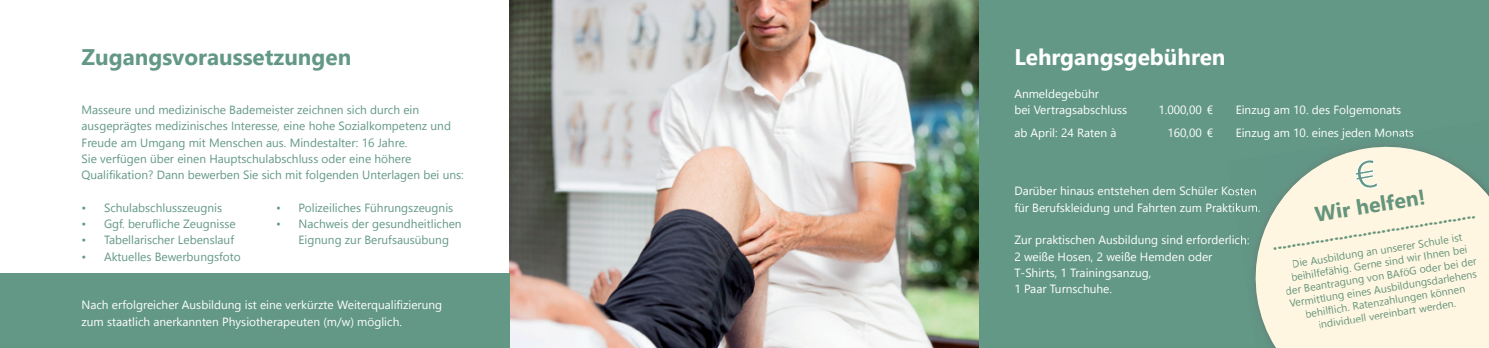
<style>
.page{position:relative;width:1489px;height:348px;background:#fff}
.page>*{position:absolute;margin:0;border:0;box-sizing:border-box;transform-origin:0 0}
.t1{font:700 22.5px "Nirmala UI";color:#639887}
.t2{font:700 22.5px "Nirmala UI";color:#fff}
.t3{font:700 21.25px "Nirmala UI";color:#66947c}
.t4{font:700 17.62px "Nirmala UI";color:#66947c}
.t5{font:11.88px/16.2px "Nirmala UI";color:#639887}
.t6{font:11.88px/16.2px "Nirmala UI";color:#fff}
.t7{font:10.75px/12.9px "Nirmala UI";color:#66947c;text-align:center}
</style>
<div class="page">
<img style="left:509px;top:0;width:470px;height:347px">
<div style="left:979px;top:0;width:509px;height:347px;background:#639887"></div>
<img style="left:1387px;top:132px;width:26px;height:5px">
<img style="left:1231px;top:187px;width:14px;height:8px">
<img style="left:1233px;top:203px;width:12px;height:9px">
<svg style="left:1239px;top:235px;width:6px;height:10px"></svg>
<svg style="left:1245px;top:145px;width:243px;height:202px;fill:#fef6e1"></svg>
<div style="left:1273px;top:159px;width:204px;height:169px;background:#fef6e1"></div>
<div style="left:0;top:273px;width:509px;height:74px;background:#639887"></div>
<h1 class="t1" style="left:81px;top:40px;width:271px">Zugangsvoraussetzungen</h1>
<p class="t5" style="left:81px;top:101px;width:384px">Masseure und medizinische Bademeister zeichnen sich durch ein ausgeprägtes medizinisches Interesse, eine hohe Sozialkompetenz und Freude am Umgang mit Menschen aus. Mindestalter: 16 Jahre.<br>Sie verfügen über einen Hauptschulabschluss oder eine höhere Qualifikation? Dann bewerben Sie sich mit folgenden Unterlagen bei uns:</p>
<p class="t5" style="left:81px;top:198px;width:142px">• Schulabschlusszeugnis</p>
<p class="t5" style="left:81px;top:215px;width:156px">• Ggf. berufliche Zeugnisse</p>
<p class="t5" style="left:81px;top:231px;width:154px">• Tabellarischer Lebenslauf</p>
<p class="t5" style="left:81px;top:247px;width:161px">• Aktuelles Bewerbungsfoto</p>
<p class="t5" style="left:276px;top:198px;width:179px">• Polizeiliches Führungszeugnis</p>
<p class="t5" style="left:298px;top:215px;width:165px;text-indent:-23px">• Nachweis der gesundheitlichen<br>Eignung zur Berufsausübung</p>
<p class="t6" style="left:81px;top:296px;width:362px">Nach erfolgreicher Ausbildung ist eine verkürzte Weiterqualifizierung zum staatlich anerkannten Physiotherapeuten (m/w) möglich.</p>
<h1 class="t2" style="left:1014px;top:40px;width:213px">Lehrgangsgebühren</h1>
<p class="t6" style="left:1014px;top:85px;width:114px">Anmeldegebühr<br>bei Vertragsabschluss</p>
<p class="t6" style="left:1158px;top:101px;width:56px">1.000,00 €</p>
<p class="t6" style="left:1235px;top:101px;width:167px">Einzug am 10. des Folgemonats</p>
<p class="t6" style="left:1014px;top:123px;width:103px">ab April: 24 Raten à</p>
<p class="t6" style="left:1167px;top:123px;width:47px">160,00 €</p>
<p class="t6" style="left:1235px;top:123px;width:180px">Einzug am 10. eines jeden Monats</p>
<p class="t6" style="left:1014px;top:182px;width:247px">Darüber hinaus entstehen dem Schüler Kosten für Berufskleidung und Fahrten zum Praktikum.</p>
<p class="t6" style="left:1014px;top:231px;width:236px">Zur praktischen Ausbildung sind erforderlich:<br>2 weiße Hosen, 2 weiße Hemden oder<br>T-Shirts, 1 Trainingsanzug,<br>1 Paar Turnschuhe.</p>
<h2 class="t3" style="left:1312px;top:198px;width:113px;rotate:-9deg">Wir helfen!</h2>
<h3 class="t4" style="left:1269px;top:230px;width:207px;rotate:-9deg">...........................................</h3>
<p class="t7" style="left:1280px;top:258px;width:195px;rotate:-9deg">Die Ausbildung an unserer Schule ist beihilfefähig. Gerne sind wir Ihnen bei der Beantragung von BAföG oder bei der Vermittlung eines Ausbildungsdarlehens behilflich. Ratenzahlungen können individuell vereinbart werden.</p>
</div>
